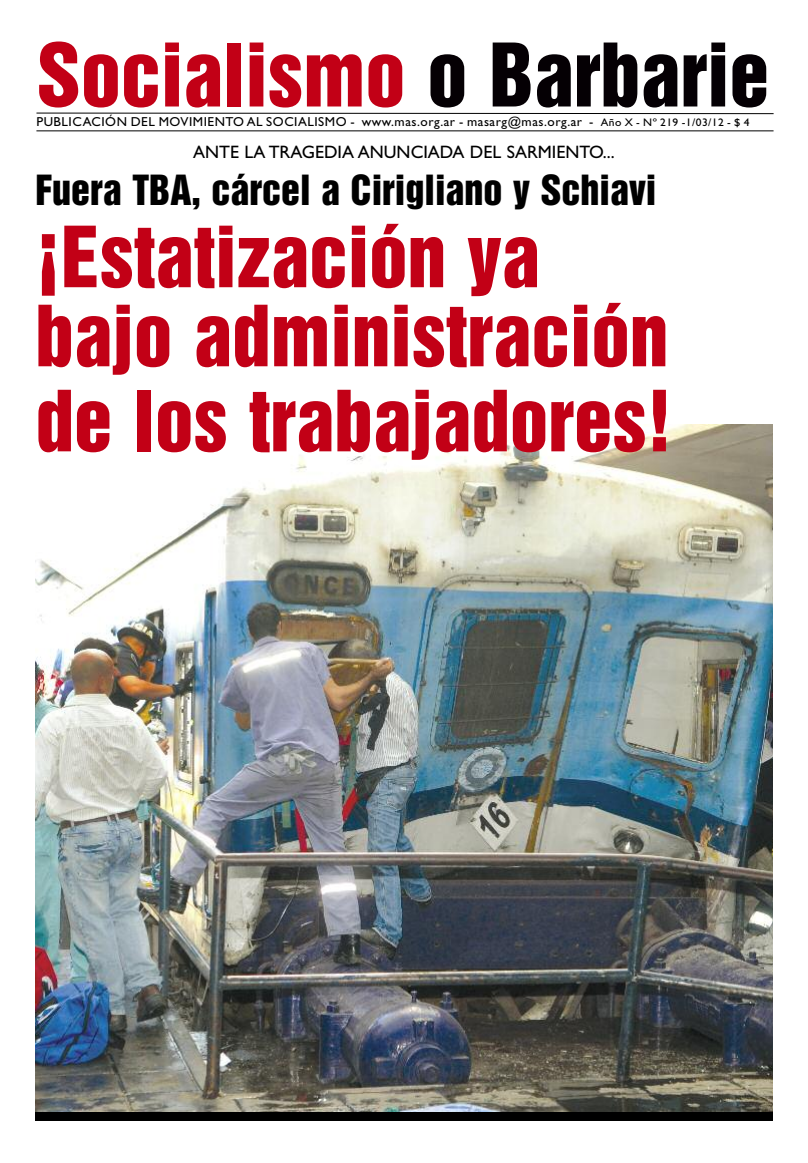
<style>
.page{position:relative;width:808px;height:1163px;background:#fff}
.page>*{position:absolute;margin:0;border:0;box-sizing:border-box;transform-origin:0 0}
.t1{font:80px "Helvetica Inserat";color:#c20016}
.t2{font:77px/82px "Helvetica Inserat";color:#c20016}
.t3{font:38px "Helvetica Inserat";color:#000}
.t4{font:18px "Gill Sans";color:#000}
.t5{font:13px "Gill Sans";letter-spacing:.04em;color:#000}
.t6{font:11px "Gill Sans";letter-spacing:.04em;color:#000;scale:1.05 1}
.s1{color:#050004}
</style>
<div class="page">
<hr style="left:36px;top:131px;width:737px;height:1px;background:#000">
<svg style="left:36px;top:112px;width:738px;height:2px"></svg>
<img style="left:35px;top:424px;width:737px;height:687px">
<div style="left:35px;top:1111px;width:737px;height:9px;background:#000"></div>
<h1 class="t1" style="left:36px;top:43px;width:734px">Socialismo <span class="s1">o Barbarie</span></h1>
<p class="t5" style="left:36px;top:117px;width:559px">PUBLICACIÓN DEL MOVIMIENTOAL SOCIALISMO - www.mas.org.ar - masarg@mas.org.ar -</p>
<p class="t6" style="left:601px;top:118px;width:143px">Año X - Nº 219 -1/03/12 - $ 4</p>
<h3 class="t4" style="left:193px;top:145px;width:423px">ANTE LA TRAGEDIA ANUNCIADA DEL SARMIENTO...</h3>
<h3 class="t3" style="left:35px;top:174px;width:623px">Fuera TBA, cárcel a Cirigliano y Schiavi</h3>
<h2 class="t2" style="left:35px;top:220px;width:638px">¡Estatización ya bajo administración de los trabajadores!</h2>
</div>
